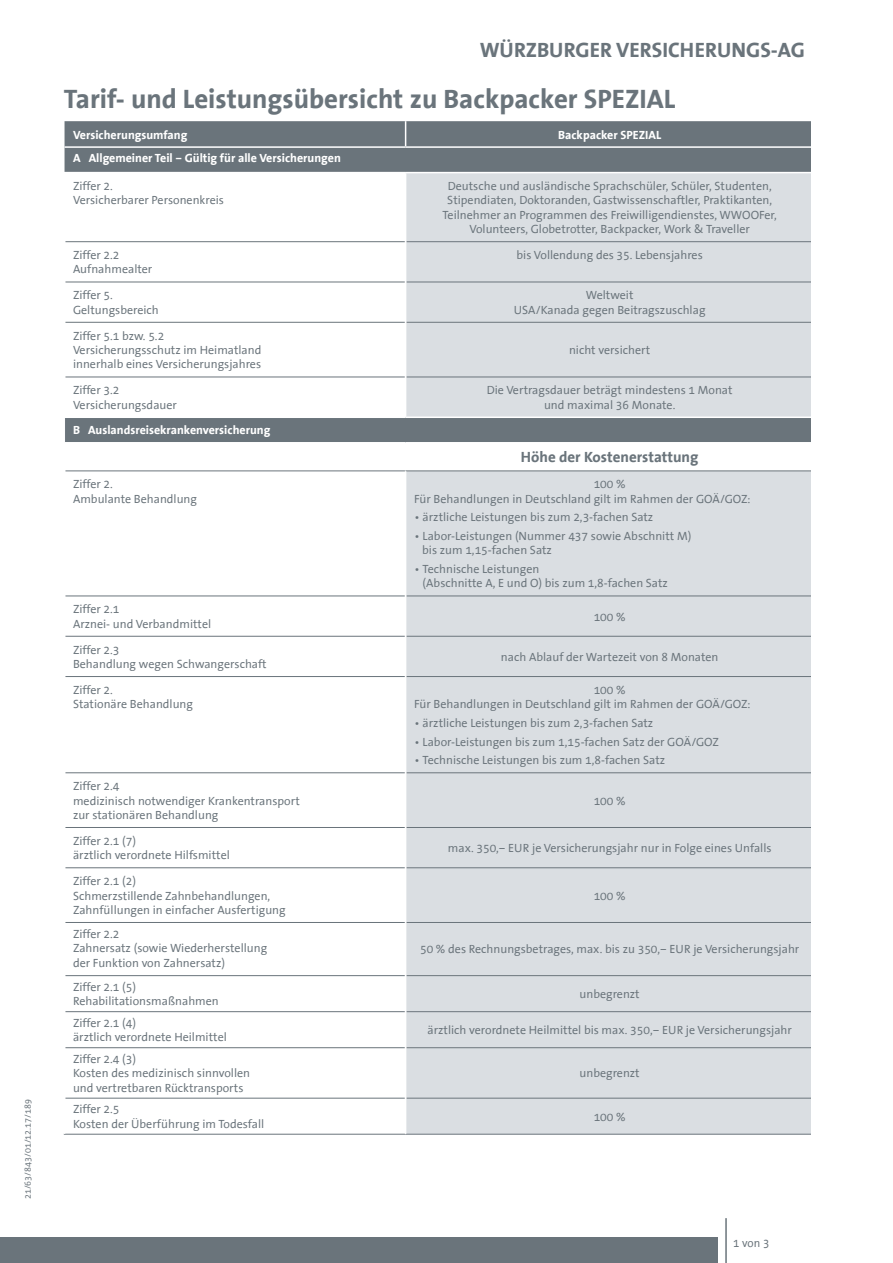
<style>
.page{position:relative;width:893px;height:1263px;background:#fff}
.page>*{position:absolute;margin:0;border:0;box-sizing:border-box;transform-origin:0 0}
.t1{font:700 27px "The Sans Office Unicode";color:#6a747b}
.t2{font:700 21px "The Sans Office Unicode";color:#6a747b}
.t3{font:700 15px "The Sans Office Unicode";color:#6a747b}
.t4{font:12px/14.4px "The Sans Office Unicode";color:#6a747b}
.t5{font:700 12px "The Sans Office Unicode";color:#fff}
.t6{font:12px "The Sans Office Unicode";color:#6a747b;scale:.95 1}
.t7{font:9px "The Sans Office Unicode";color:#6a747b}
</style>
<div class="page">
<div style="left:65px;top:148px;width:746px;height:24px;background:#6a747b"></div>
<div style="left:406px;top:173px;width:405px;height:68px;background:#dadee2"></div>
<div style="left:406px;top:242px;width:405px;height:135px;background:#dadee2"></div>
<svg style="left:65px;top:378px;width:746px;height:756px;background:#d8dce0"></svg>
<svg style="left:65px;top:471px;width:340px;height:627px"></svg>
<div style="left:65px;top:121px;width:746px;height:25px;background:#6a747b"></div>
<hr style="left:65px;top:241px;width:340px;height:1px;background:#6a747b">
<hr style="left:406px;top:241px;width:407px;height:1px;background:#6a747b">
<hr style="left:65px;top:282px;width:340px;height:1px;background:#6a747b">
<hr style="left:406px;top:282px;width:407px;height:1px;background:#6a747b">
<hr style="left:65px;top:322px;width:340px;height:1px;background:#6a747b">
<hr style="left:406px;top:322px;width:407px;height:1px;background:#6a747b">
<hr style="left:65px;top:377px;width:340px;height:1px;background:#6a747b">
<hr style="left:406px;top:377px;width:407px;height:1px;background:#6a747b">
<hr style="left:65px;top:470px;width:341px;height:1px;background:#6a747b">
<hr style="left:65px;top:596px;width:340px;height:1px;background:#6a747b">
<hr style="left:406px;top:596px;width:407px;height:1px;background:#6a747b">
<hr style="left:65px;top:636px;width:340px;height:1px;background:#6a747b">
<hr style="left:406px;top:636px;width:407px;height:1px;background:#6a747b">
<hr style="left:65px;top:676px;width:340px;height:1px;background:#6a747b">
<hr style="left:406px;top:676px;width:407px;height:1px;background:#6a747b">
<hr style="left:65px;top:772px;width:340px;height:1px;background:#6a747b">
<hr style="left:406px;top:772px;width:407px;height:1px;background:#6a747b">
<hr style="left:65px;top:827px;width:340px;height:1px;background:#6a747b">
<hr style="left:406px;top:827px;width:407px;height:1px;background:#6a747b">
<hr style="left:65px;top:867px;width:340px;height:1px;background:#6a747b">
<hr style="left:406px;top:867px;width:407px;height:1px;background:#6a747b">
<hr style="left:65px;top:922px;width:340px;height:1px;background:#6a747b">
<hr style="left:406px;top:922px;width:407px;height:1px;background:#6a747b">
<hr style="left:65px;top:975px;width:340px;height:1px;background:#6a747b">
<hr style="left:406px;top:975px;width:407px;height:1px;background:#6a747b">
<hr style="left:65px;top:1011px;width:340px;height:1px;background:#6a747b">
<hr style="left:65px;top:1047px;width:340px;height:1px;background:#6a747b">
<hr style="left:406px;top:1047px;width:407px;height:1px;background:#6a747b">
<hr style="left:65px;top:1098px;width:340px;height:1px;background:#6a747b">
<hr style="left:406px;top:1098px;width:407px;height:1px;background:#6a747b">
<hr style="left:64px;top:1134px;width:342px;height:1px;background:#6a747b">
<hr style="left:406px;top:1134px;width:409px;height:1px;background:#6a747b">
<hr style="left:64px;top:416px;width:342px;height:2px;background:#fff">
<hr style="left:406px;top:416px;width:409px;height:2px;background:#fff">
<hr style="left:64px;top:442px;width:342px;height:1px;background:#fff">
<hr style="left:406px;top:1011px;width:407px;height:1px;background:#6a747b">
<hr style="left:406px;top:442px;width:409px;height:1px;background:#fff">
<svg style="left:405px;top:443px;width:1px;height:27px"></svg>
<hr style="left:406px;top:470px;width:407px;height:1px;background:#6a747b">
<hr style="left:405px;top:377px;width:1px;height:39px;background:#fff">
<hr style="left:405px;top:471px;width:1px;height:125px;background:#fff">
<hr style="left:405px;top:596px;width:1px;height:40px;background:#fff">
<hr style="left:405px;top:636px;width:1px;height:40px;background:#fff">
<hr style="left:405px;top:676px;width:1px;height:97px;background:#fff">
<hr style="left:405px;top:773px;width:1px;height:54px;background:#fff">
<hr style="left:405px;top:827px;width:1px;height:41px;background:#fff">
<hr style="left:405px;top:868px;width:1px;height:54px;background:#fff">
<hr style="left:405px;top:922px;width:1px;height:54px;background:#fff">
<hr style="left:405px;top:976px;width:1px;height:36px;background:#fff">
<hr style="left:405px;top:1012px;width:1px;height:36px;background:#fff">
<hr style="left:405px;top:1048px;width:1px;height:50px;background:#fff">
<hr style="left:405px;top:1098px;width:1px;height:36px;background:#fff">
<div style="left:0;top:1238px;width:717px;height:25px;background:#6a747b"></div>
<hr style="left:725px;top:1218px;width:2px;height:45px;background:#6a747b">
<div style="left:811px;top:111px;width:82px;height:1036px;background:#fff"></div>
<p class="t7" style="left:23px;top:1199px;width:102px;rotate:-90deg">21/63/843/01/12.17/189</p>
<h2 class="t2" style="left:480px;top:38px;width:327px">WÜRZBURGER VERSICHERUNGS-AG</h2>
<h1 class="t1" style="left:64px;top:84px;width:613px">Tarif- und Leistungsübersicht zu Backpacker SPEZIAL</h1>
<p class="t5" style="left:73px;top:128px;width:116px">Versicherungsumfang</p>
<p class="t5" style="left:558px;top:128px;width:105px">Backpacker SPEZIAL</p>
<p class="t5" style="left:73px;top:151px;width:269px">A Allgemeiner Teil – Gültig für alle Versicherungen</p>
<p class="t4" style="left:73px;top:179px;width:153px">Ziffer 2.<br>Versicherbarer Personenkreis</p>
<p class="t4" style="left:442px;top:179px;width:336px;text-align:center">Deutsche und ausländische Sprachschüler, Schüler, Studenten, Stipendiaten, Doktoranden, Gastwissenschaftler, Praktikanten, Teilnehmer an Programmen des Freiwilligendienstes, WWOOFer, Volunteers, Globetrotter, Backpacker, Work &amp; Traveller</p>
<p class="t4" style="left:73px;top:248px;width:81px">Ziffer 2.2<br>Aufnahmealter</p>
<p class="t4" style="left:517px;top:248px;width:188px">bis Vollendung des 35. Lebensjahres</p>
<p class="t4" style="left:73px;top:288px;width:87px">Ziffer 5.<br>Geltungsbereich</p>
<p class="t4" style="left:514px;top:288px;width:193px;text-align:center">Weltweit<br>USA/Kanada gegen Beitragszuschlag</p>
<p class="t4" style="left:73px;top:329px;width:190px">Ziffer 5.1 bzw. 5.2<br>Versicherungsschutz im Heimatland innerhalb eines Versicherungsjahres</p>
<p class="t4" style="left:569px;top:343px;width:83px">nicht versichert</p>
<p class="t4" style="left:73px;top:383px;width:105px">Ziffer 3.2<br>Versicherungsdauer</p>
<p class="t4" style="left:487px;top:383px;width:247px;text-align:center">Die Vertragsdauer beträgt mindestens 1 Monat und maximal 36 Monate.</p>
<p class="t5" style="left:73px;top:424px;width:199px">B Auslandsreisekrankenversicherung</p>
<p class="t3" style="left:521px;top:449px;width:179px">Höhe der Kostenerstattung</p>
<p class="t4" style="left:73px;top:477px;width:126px">Ziffer 2.<br>Ambulante Behandlung</p>
<p class="t4" style="left:414px;top:477px;width:338px;text-indent:180px">100 %<br>Für Behandlungen in Deutschland gilt im Rahmen der GOÄ/GOZ:</p>
<p class="t4" style="left:414px;top:510px;width:241px">• ärztliche Leistungen bis zum 2,3-fachen Satz</p>
<p class="t4" style="left:422px;top:529px;width:271px;text-indent:-8px">• Labor-Leistungen (Nummer 437 sowie Abschnitt M) bis zum 1,15-fachen Satz</p>
<p class="t4" style="left:423px;top:562px;width:247px;text-indent:-9px">• Technische Leistungen<br>(Abschnitte A, E und O) bis zum 1,8-fachen Satz</p>
<p class="t4" style="left:73px;top:602px;width:140px">Ziffer 2.1<br>Arznei- und Verbandmittel</p>
<p class="t4" style="left:594px;top:610px;width:34px">100 %</p>
<p class="t4" style="left:73px;top:643px;width:195px">Ziffer 2.3<br>Behandlung wegen Schwangerschaft</p>
<p class="t4" style="left:501px;top:650px;width:219px">nach Ablauf der Wartezeit von 8 Monaten</p>
<p class="t4" style="left:73px;top:683px;width:122px">Ziffer 2.<br>Stationäre Behandlung</p>
<p class="t4" style="left:414px;top:683px;width:338px;text-indent:180px">100 %<br>Für Behandlungen in Deutschland gilt im Rahmen der GOÄ/GOZ:</p>
<p class="t4" style="left:414px;top:716px;width:241px">• ärztliche Leistungen bis zum 2,3-fachen Satz</p>
<p class="t4" style="left:414px;top:735px;width:306px">• Labor-Leistungen bis zum 1,15-fachen Satz der GOÄ/GOZ</p>
<p class="t4" style="left:414px;top:753px;width:253px">• Technische Leistungen bis zum 1,8-fachen Satz</p>
<p class="t4" style="left:73px;top:779px;width:228px">Ziffer 2.4<br>medizinisch notwendiger Krankentransport zur stationären Behandlung</p>
<p class="t4" style="left:594px;top:794px;width:34px">100 %</p>
<p class="t4" style="left:73px;top:834px;width:158px">Ziffer 2.1 (7)<br>ärztlich verordnete Hilfsmittel</p>
<p class="t4" style="left:448px;top:841px;width:325px">max. 350,– EUR je Versicherungsjahr nur in Folge eines Unfalls</p>
<p class="t4" style="left:73px;top:874px;width:214px">Ziffer 2.1 (2)<br>Schmerzstillende Zahnbehandlungen,<br>Zahnfüllungen in einfacher Ausfertigung</p>
<p class="t4" style="left:594px;top:888px;width:34px">100 %</p>
<p class="t4" style="left:73px;top:927px;width:196px">Ziffer 2.2<br>Zahnersatz (sowie Wiederherstellung der Funktion von Zahnersatz)</p>
<p class="t4" style="left:420px;top:942px;width:381px">50 % des Rechnungsbetrages, max. bis zu 350,– EUR je Versicherungsjahr</p>
<p class="t4" style="left:73px;top:980px;width:147px">Ziffer 2.1 (5)<br>Rehabilitationsmaßnahmen</p>
<p class="t4" style="left:579px;top:987px;width:62px">unbegrenzt</p>
<p class="t4" style="left:73px;top:1016px;width:155px">Ziffer 2.1 (4)<br>ärztlich verordnete Heilmittel</p>
<p class="t4" style="left:427px;top:1023px;width:366px">ärztlich verordnete Heilmittel bis max. 350,– EUR je Versicherungsjahr</p>
<p class="t4" style="left:73px;top:1052px;width:179px">Ziffer 2.4 (3)<br>Kosten des medizinisch sinnvollen und vertretbaren Rücktransports</p>
<p class="t4" style="left:579px;top:1066px;width:62px">unbegrenzt</p>
<p class="t4" style="left:73px;top:1102px;width:193px">Ziffer 2.5<br>Kosten der Überführung im Todesfall</p>
<p class="t4" style="left:594px;top:1109px;width:34px">100 %</p>
<p class="t6" style="left:733px;top:1236px;width:40px">1 von 3</p>
</div>
